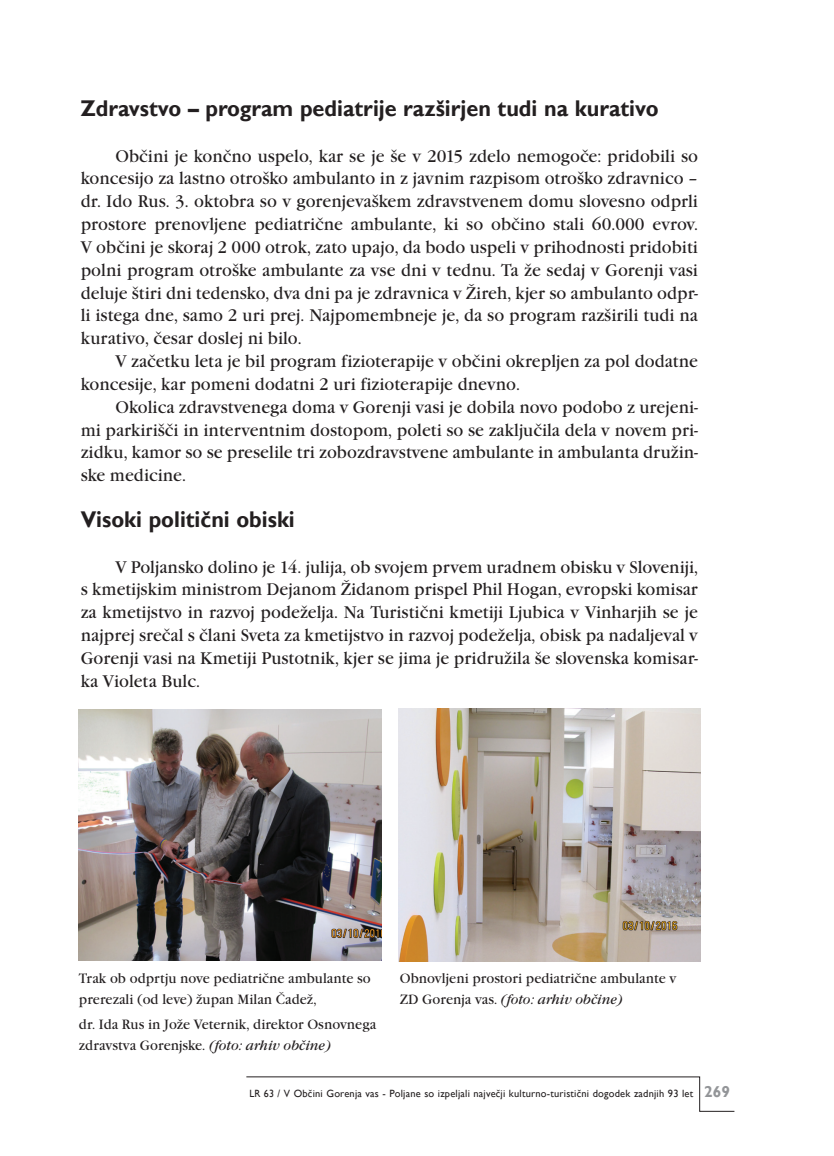
<style>
.page{position:relative;width:834px;height:1156px;background:#fff}
.page>*{position:absolute;margin:0;border:0;box-sizing:border-box;transform-origin:0 0}
.t1{font:700 22.75px "Gill Sans";color:#231f20;scale:.95 1}
.t2{font:17.5px/22.8px "Garamond Itc TEE";color:#231f20;text-align:justify;scale:.95 1}
.t3{font:14px/21px "Garamond Itc TEE";color:#231f20;scale:.95 1}
.t4{font:10.5px "Gill Sans";letter-spacing:.02em;color:#231f20;scale:.95 1}
.s1{font-style:italic}
.s2{font-weight:700;font-size:15.75px;color:#939598}
</style>
<div class="page">
<svg style="left:246px;top:1076px;width:488px;height:35px"></svg>
<img style="left:79px;top:709px;width:302px;height:251px">
<img style="left:398px;top:708px;width:302px;height:253px">
<h1 class="t1" style="left:81px;top:95px;width:609px">Zdravstvo – program pediatrije razširjen tudi na kurativo</h1>
<p class="t2" style="left:81px;top:145px;width:651px;text-indent:35px">Občini je končno uspelo, kar se je še v 2015 zdelo nemogoče: pridobili so koncesijo za lastno otroško ambulanto in z javnim razpisom otroško zdravnico – dr. Ido Rus. 3. oktobra so v gorenjevaškem zdravstvenem domu slovesno odprli prostore prenovljene pediatrične ambulante, ki so občino stali 60.000 evrov.<br>V občini je skoraj 2 000 otrok, zato upajo, da bodo uspeli v prihodnosti pridobiti polni program otroške ambulante za vse dni v tednu. Ta že sedaj v Gorenji vasi deluje štiri dni tedensko, dva dni pa je zdravnica v Žireh, kjer so ambulanto odpr&shy;li istega dne, samo 2 uri prej. Najpomembneje je, da so program razširili tudi na kurativo, česar doslej ni bilo.</p>
<p class="t2" style="left:81px;top:350px;width:651px;text-indent:35px">V začetku leta je bil program fizioterapije v občini okrepljen za pol dodatne koncesije, kar pomeni dodatni 2 uri fizioterapije dnevno.</p>
<p class="t2" style="left:81px;top:396px;width:651px;text-indent:35px">Okolica zdravstvenega doma v Gorenji vasi je dobila novo podobo z urejeni&shy;mi parkirišči in interventnim dostopom, poleti so se zaključila dela v novem pri&shy;zidku, kamor so se preselile tri zobozdravstvene ambulante in ambulanta družin&shy;ske medicine.</p>
<h1 class="t1" style="left:81px;top:505px;width:227px">Visoki politični obiski</h1>
<p class="t2" style="left:81px;top:555px;width:651px;text-indent:35px">V Poljansko dolino je 14. julija, ob svojem prvem uradnem obisku v Sloveniji, s kmetijskim ministrom Dejanom Židanom prispel Phil Hogan, evropski komisar za kmetijstvo in razvoj podeželja. Na Turistični kmetiji Ljubica v Vinharjih se je najprej srečal s člani Sveta za kmetijstvo in razvoj podeželja, obisk pa nadaljeval v Gorenji vasi na Kmetiji Pustotnik, kjer se jima je pridružila še slovenska komisar&shy;ka Violeta Bulc.</p>
<p class="t3" style="left:79px;top:968px;width:308px">Trak ob odprtju nove pediatrične ambulante so prerezali (od leve) župan Milan Čadež,</p>
<p class="t3" style="left:79px;top:1014px;width:314px">dr. Ida Rus in Jože Veternik, direktor Osnovnega zdravstva Gorenjske. <span class="s1">(foto: arhiv občine)</span></p>
<p class="t3" style="left:400px;top:968px;width:292px">Obnovljeni prostori pediatrične ambulante v<br>ZD Gorenja vas. <span class="s1">(foto: arhiv občine)</span></p>
<p class="t4" style="left:249px;top:1087px;width:507px">LR 63 / V Občini Gorenja vas - Poljane so izpeljali največji kulturno-turistični dogodek zadnjih 93 let <span class="s2">269</span></p>
</div>
